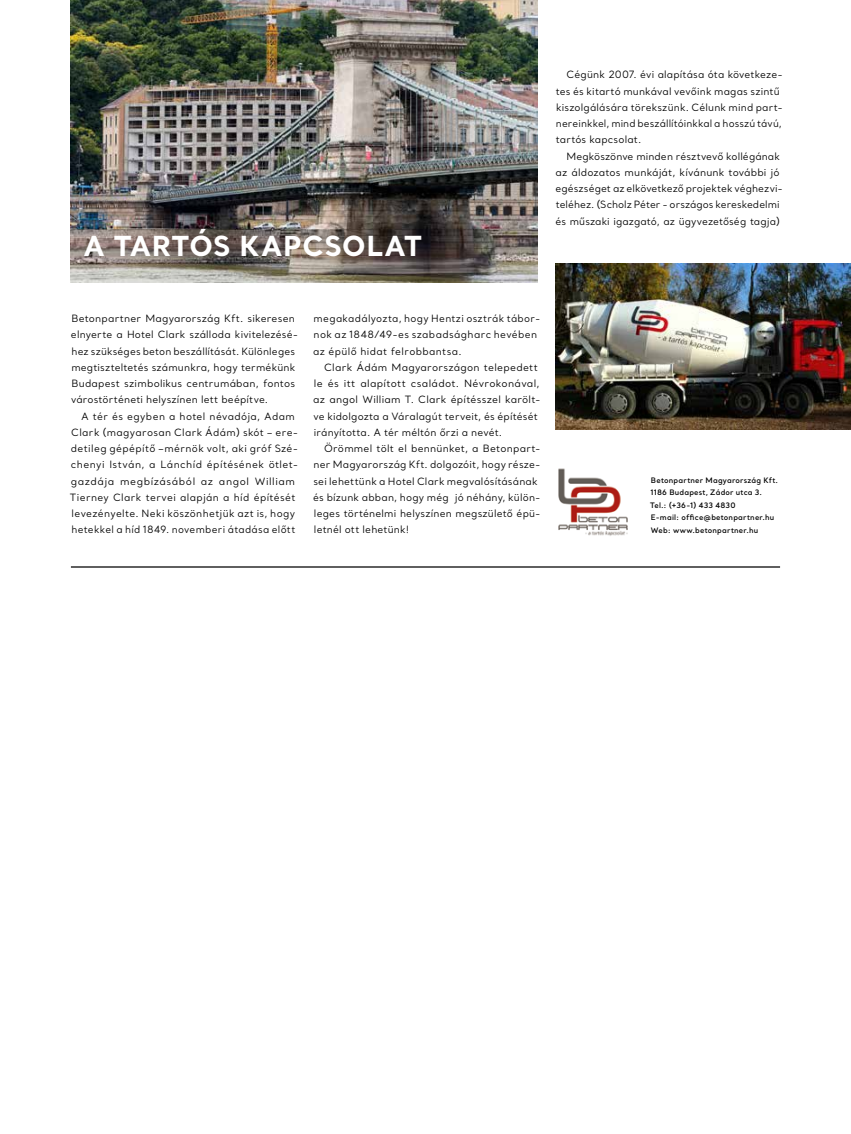
<style>
.page{position:relative;width:851px;height:1134px;background:#fff}
.page>*{position:absolute;margin:0;border:0;box-sizing:border-box;transform-origin:0 0}
.t1{font:700 27.5px "Santral";letter-spacing:.02em;color:#fff}
.t2{font:10px/16.2px "Santral";letter-spacing:.015em;color:#000}
.t3{font:10px/16.2px "Santral";letter-spacing:.035em;color:#000}
.t4{font:600 7.5px/12.5px "Santral";letter-spacing:.03em;color:#000}
</style>
<div class="page">
<img style="left:555px;top:263px;width:295px;height:166px">
<img style="left:71px;top:0;width:466px;height:282px">
<img style="left:558px;top:468px;width:70px;height:68px">
<hr style="left:71px;top:566px;width:709px;height:2px;background:#000">
<h1 class="t1" style="left:83px;top:227px;width:340px">A TARTÓS KAPCSOLAT</h1>
<p class="t2" style="left:555px;top:66px;width:228px;text-indent:11px">Cégünk 2007. évi alapítása óta következe&shy;tes és kitartó munkával vevőink magas szintű kiszolgálására törekszünk. Célunk mind part&shy;nereinkkel, mind beszállítóinkkal a hosszú távú, tartós kapcsolat.</p>
<p class="t2" style="left:555px;top:148px;width:229px;text-indent:11px">Megköszönve minden résztvevő kollégának az áldozatos munkáját, kívánunk további jó egészséget az elkövetkező projektek véghezvi&shy;teléhez. (Scholz Péter - országos kereskedelmi és műszaki igazgató, az ügyvezetőség tagja)</p>
<p class="t2" style="left:71px;top:310px;width:229px">Betonpartner Magyarország Kft. sikeresen elnyerte a Hotel Clark szálloda kivitelezésé&shy;hez szükséges beton beszállítását. Különleges megtiszteltetés számunkra, hogy termékünk Budapest szimbolikus centrumában, fontos várostörténeti helyszínen lett beépítve.</p>
<p class="t3" style="left:70px;top:408px;width:230px;text-indent:11px">A tér és egyben a hotel névadója, Adam Clark (magyarosan Clark Ádám) skót – ere&shy;detileg gépépítő –mérnök volt, aki gróf Szé&shy;chenyi István, a Lánchíd építésének ötlet&shy;gazdája megbízásából az angol William Tierney Clark tervei alapján a híd építését levezényelte. Neki köszönhetjük azt is, hogy hetekkel a híd 1849. novemberi átadása előtt</p>
<p class="t3" style="left:313px;top:310px;width:229px">megakadályozta, hogy Hentzi osztrák tábor&shy;nok az 1848/49-es szabadságharc hevében az épülő hidat felrobbantsa.</p>
<p class="t2" style="left:313px;top:359px;width:229px;text-indent:11px">Clark Ádám Magyarországon telepedett le és itt alapított családot. Névrokonával, az angol William T. Clark építésszel karölt&shy;ve kidolgozta a Váralagút terveit, és építését irányította. A tér méltón őrzi a nevét.</p>
<p class="t2" style="left:313px;top:440px;width:229px;text-indent:11px">Örömmel tölt el bennünket, a Betonpart&shy;ner Magyarország Kft. dolgozóit, hogy része&shy;sei lehettünk a Hotel Clark megvalósításának és bízunk abban, hogy még jó néhány, külön&shy;leges történelmi helyszínen megszülető épü&shy;letnél ott lehetünk!</p>
<p class="t4" style="left:650px;top:474px;width:129px">Betonpartner Magyarország Kft.<br>1186 Budapest, Zádor utca 3.<br>Tel.: (+36-1) 433 4830<br>E-mail: office@betonpartner.hu<br>Web: www.betonpartner.hu</p>
</div>
